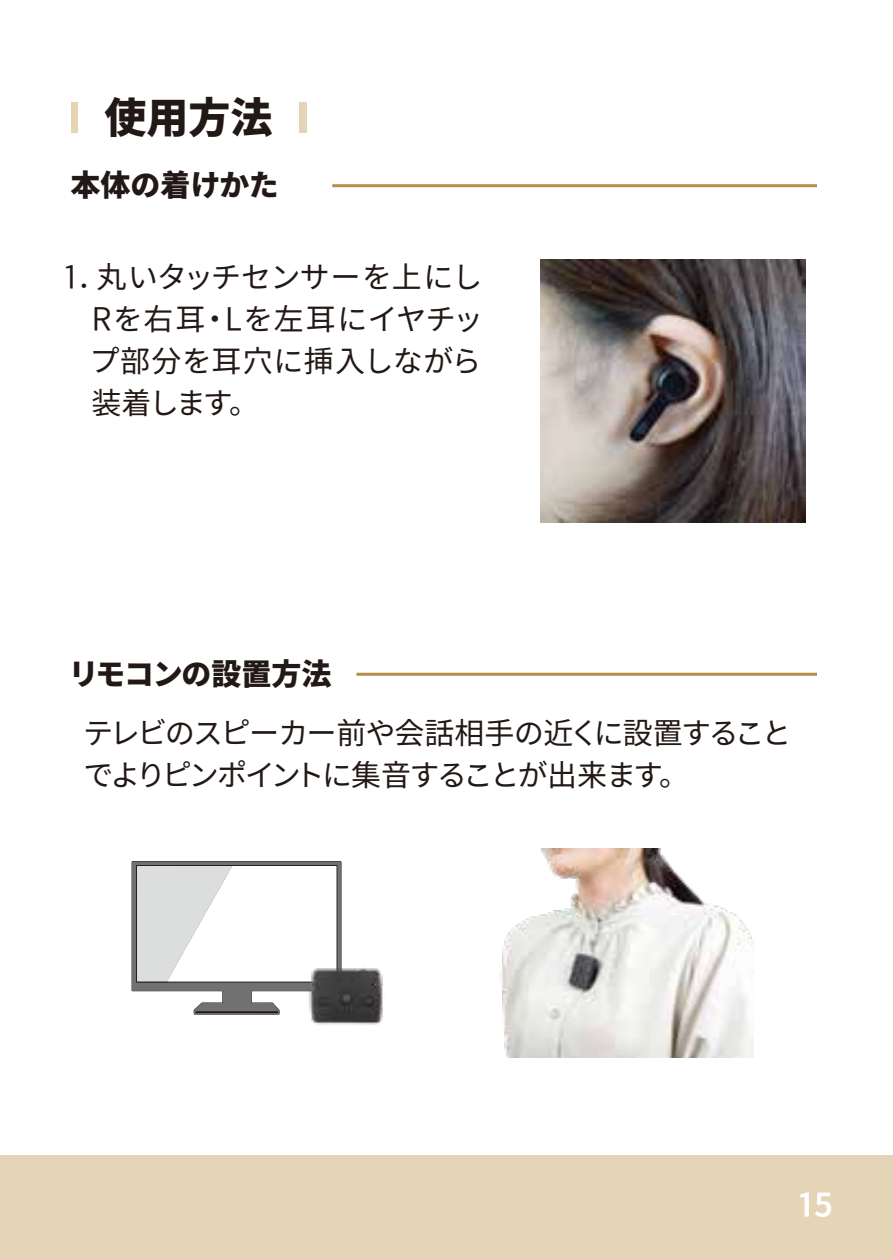
<style>
.page{position:relative;width:893px;height:1259px;background:#fff}
.page>*{position:absolute;margin:0;border:0;box-sizing:border-box;transform-origin:0 0}
.t1{font:42px "Gen Ei Gothic P H";color:#221815}
.t2{font:30px/42px "Gen Ei Gothic P R";color:#221815;text-align:justify}
.t3{font:30px "Gen Ei Gothic P H";color:#221815}
.t4{font:30px "Gen Ei Gothic P B";color:#fff}
</style>
<div class="page">
<div style="left:71px;top:103px;width:7px;height:30px;background:#e5d4b6"></div>
<div style="left:299px;top:103px;width:7px;height:30px;background:#e5d4b6"></div>
<hr style="left:332px;top:184px;width:485px;height:3px;background:#b48d48">
<hr style="left:356px;top:673px;width:461px;height:3px;background:#b48d48">
<img style="left:540px;top:259px;width:266px;height:263px">
<img style="left:500px;top:848px;width:254px;height:209px">
<svg style="left:131px;top:861px;width:211px;height:154px"></svg>
<img style="left:304px;top:961px;width:79px;height:64px">
<div style="left:0;top:1156px;width:893px;height:103px;background:#e5d4b6"></div>
<h1 class="t1" style="left:104px;top:85px;width:169px">使用方法</h1>
<p class="t3" style="left:71px;top:162px;width:209px">本体の着けかた</p>
<p class="t2" style="left:92px;top:255px;width:390px;text-indent:-27px">1．丸いタッチセンサーを上にしRを右耳・Lを左耳にイヤチップ部分を耳穴に挿入しながら装着します。</p>
<p class="t3" style="left:71px;top:651px;width:263px">リモコンの設置方法</p>
<p class="t2" style="left:84px;top:712px;width:706px">テレビのスピーカー前や会話相手の近くに設置することでよりピンポイントに集音することが出来ます。</p>
<p class="t4" style="left:799px;top:1182px;width:36px">15</p>
</div>
